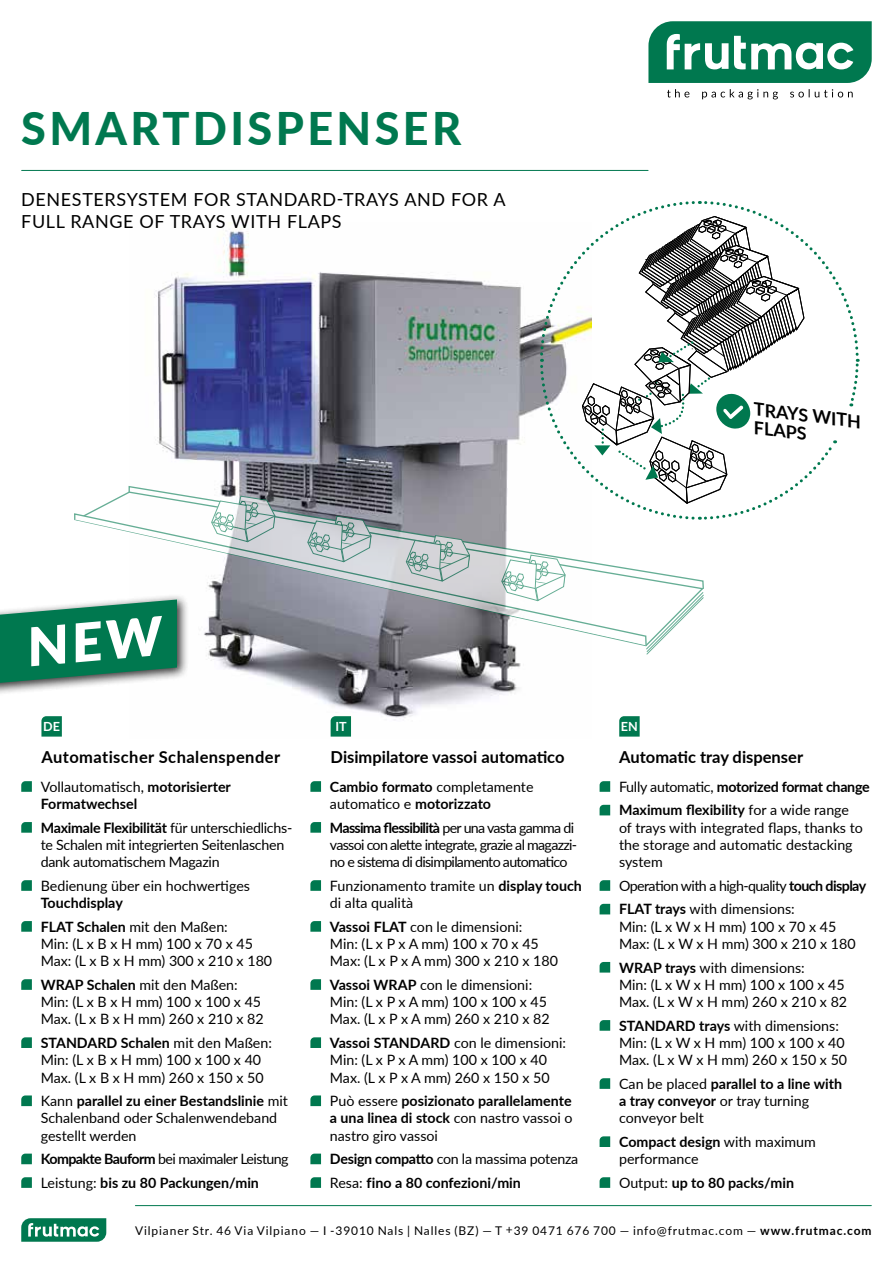
<style>
.page{position:relative;width:893px;height:1263px;background:#fff}
.page>*{position:absolute;margin:0;border:0;box-sizing:border-box;transform-origin:0 0}
.t1{font:800 45px "Lato";letter-spacing:.075em;color:#00784f}
.t2{font:18px/22.5px "Lato";letter-spacing:.035em;color:#000}
.t3{font:700 18px/18.1px "Lato";color:#000}
.t4{font:700 16.5px "Lato";color:#000}
.t5{font:700 16.5px "Lato";letter-spacing:.025em;color:#000}
.t6{font:14.25px/17.2px "Lato";color:#000}
.t7{font:700 14.25px/17.2px "Lato";color:#000}
.t8{font:14.25px/17.2px "Lato";letter-spacing:-.05em;color:#000}
.t9{font:14.25px/17.2px "Lato";letter-spacing:-.02em;color:#000}
.t10{font:700 14.25px/23.7px "Lato";letter-spacing:-.02em;color:#000}
.t11{font:14.25px/23.7px "Lato";letter-spacing:-.04em;color:#000}
.t12{font:700 12.6px "Lato";color:#fff}
.t13{font:12px "Lato";letter-spacing:.075em;color:#000}
.s1{font-weight:400}
.s2{font-weight:700}
</style>
<div class="page">
<img style="left:154px;top:222px;width:384px;height:515px">
<svg style="left:648px;top:21px;width:224px;height:62px"></svg>
<svg style="left:667px;top:89px;width:186px;height:10px"></svg>
<svg style="left:21px;top:1218px;width:85px;height:24px;background:#3a9777"></svg>
<hr style="left:22px;top:170px;width:626px;height:1px;background:#00784f">
<svg style="left:21px;top:781px;width:11px;height:11px"></svg>
<svg style="left:21px;top:822px;width:11px;height:11px"></svg>
<svg style="left:21px;top:880px;width:11px;height:11px"></svg>
<svg style="left:21px;top:921px;width:11px;height:11px"></svg>
<svg style="left:21px;top:979px;width:11px;height:11px"></svg>
<svg style="left:21px;top:1037px;width:11px;height:11px"></svg>
<svg style="left:21px;top:1095px;width:11px;height:11px"></svg>
<svg style="left:21px;top:1153px;width:11px;height:11px"></svg>
<svg style="left:21px;top:1177px;width:11px;height:11px"></svg>
<svg style="left:310px;top:781px;width:11px;height:11px"></svg>
<svg style="left:310px;top:822px;width:11px;height:11px"></svg>
<svg style="left:310px;top:880px;width:11px;height:11px"></svg>
<svg style="left:310px;top:921px;width:11px;height:11px"></svg>
<svg style="left:310px;top:979px;width:11px;height:11px"></svg>
<svg style="left:310px;top:1037px;width:11px;height:11px"></svg>
<svg style="left:310px;top:1095px;width:11px;height:11px"></svg>
<svg style="left:310px;top:1153px;width:11px;height:11px"></svg>
<svg style="left:310px;top:1177px;width:11px;height:11px"></svg>
<svg style="left:600px;top:781px;width:10px;height:11px"></svg>
<svg style="left:600px;top:805px;width:10px;height:10px"></svg>
<svg style="left:600px;top:880px;width:10px;height:11px"></svg>
<svg style="left:600px;top:904px;width:10px;height:10px"></svg>
<svg style="left:600px;top:962px;width:10px;height:10px"></svg>
<svg style="left:600px;top:1020px;width:10px;height:11px"></svg>
<svg style="left:600px;top:1078px;width:10px;height:11px"></svg>
<svg style="left:600px;top:1136px;width:10px;height:11px"></svg>
<svg style="left:600px;top:1177px;width:10px;height:11px"></svg>
<hr style="left:135px;top:1205px;width:736px;height:1px;background:#00784f">
<svg style="left:41px;top:716px;width:21px;height:21px"></svg>
<svg style="left:331px;top:716px;width:20px;height:21px"></svg>
<svg style="left:619px;top:716px;width:21px;height:21px"></svg>
<div style="left:0;top:594px;width:189px;height:102px;background:#000;opacity:.8"></div>
<svg style="left:0;top:599px;width:177px;height:84px"></svg>
<svg style="left:538px;top:201px;width:322px;height:319px"></svg>
<svg style="left:128px;top:485px;width:577px;height:5px"></svg>
<svg style="left:90px;top:490px;width:615px;height:101px"></svg>
<svg style="left:73px;top:512px;width:574px;height:135px"></svg>
<svg style="left:645px;top:591px;width:59px;height:63px"></svg>
<svg style="left:211px;top:495px;width:65px;height:48px"></svg>
<svg style="left:307px;top:515px;width:65px;height:48px;background:#afbebf"></svg>
<svg style="left:405px;top:535px;width:65px;height:47px;background:#b6c2c2"></svg>
<svg style="left:501px;top:554px;width:65px;height:47px"></svg>
<h1 class="t1" style="left:21px;top:95px;width:442px">SMARTDISPENSER</h1>
<p class="t2" style="left:21px;top:187px;width:486px">DENESTERSYSTEM FOR STANDARD-TRAYS AND FOR A<br>FULL RANGE OF TRAYS WITH FLAPS</p>
<p class="t3" style="left:756px;top:399px;width:109px;rotate:7deg">TRAYS WITH<br>FLAPS</p>
<p class="t12" style="left:43px;top:718px;width:18px">DE</p>
<p class="t12" style="left:335px;top:718px;width:13px">IT</p>
<p class="t12" style="left:621px;top:718px;width:18px">EN</p>
<p class="t5" style="left:41px;top:744px;width:240px">Automatischer Schalenspender</p>
<p class="t4" style="left:331px;top:744px;width:235px">Disimpilatore vassoi automatico</p>
<p class="t4" style="left:619px;top:744px;width:185px">Automatic tray dispenser</p>
<p class="t7" style="left:41px;top:777px;width:192px"><span class="s1">Vollautomatisch,</span> motorisierter<br>Formatwechsel</p>
<p class="t9" style="left:41px;top:818px;width:253px"><span class="s2">Maximale Flexibilität</span> für unterschiedlichs&shy;te Schalen mit integrierten Seitenlaschen dank automatischem Magazin</p>
<p class="t6" style="left:41px;top:876px;width:211px">Bedienung über ein hochwertiges</p>
<p class="t7" style="left:41px;top:890px;width:189px;line-height:23.5px">Touchdisplay<br>FLAT Schalen <span class="s1">mit den Maßen:</span></p>
<p class="t6" style="left:41px;top:934px;width:233px">Min:(LxBxHmm)100x70x45<br>Max: (L x B x H mm) 300 x 210 x 180</p>
<p class="t6" style="left:41px;top:975px;width:224px"><span class="s2">WRAP Schalen</span> mit den Maßen:<br>Min: (L x B x H mm) 100 x 100 x 45<br>Max. (L x B x H mm) 260 x 210 x 82</p>
<p class="t6" style="left:41px;top:1033px;width:233px"><span class="s2">STANDARD Schalen</span> mit den Maßen:<br>Min: (L x B x H mm) 100 x 100 x 40<br>Max. (L x B x H mm) 260 x 150 x 50</p>
<p class="t6" style="left:41px;top:1092px;width:249px">Kann <span class="s2">parallel zu einer Bestandslinie</span> mit<br>Schalenband oder Schalenwendeband gestellt werden</p>
<p class="t7" style="left:41px;top:1146px;width:249px;line-height:23.7px">Kompakte Bauform <span class="s1">bei maximaler Leistung<br>Leistung:</span> bis zu 80 Packungen/min</p>
<p class="t7" style="left:330px;top:777px;width:205px">Cambio formato <span class="s1">completamente automatico e</span> motorizzato</p>
<p class="t8" style="left:330px;top:818px;width:249px"><span class="s2">Massima flessibilità</span> per una vasta gamma di vassoi con alette integrate, grazie al magazzi&shy;no e sistema di disimpilamento automatico</p>
<p class="t6" style="left:330px;top:876px;width:254px">Funzionamento tramite un <span class="s2">display touch </span>di alta qualità</p>
<p class="t6" style="left:330px;top:917px;width:230px"><span class="s2">Vassoi FLAT</span> con le dimensioni:<br>Min:(LxPxAmm)100x70x45<br>Max: (L x P x A mm) 300 x 210 x 180</p>
<p class="t6" style="left:330px;top:975px;width:221px"><span class="s2">Vassoi WRAP</span> con le dimensioni:<br>Min: (L x P x A mm) 100 x 100 x 45<br>Max. (L x P x A mm) 260 x 210 x 82</p>
<p class="t6" style="left:330px;top:1033px;width:238px"><span class="s2">Vassoi STANDARD</span> con le dimensioni:<br>Min: (L x P x A mm) 100 x 100 x 40<br>Max. (L x P x A mm) 260 x 150 x 50</p>
<p class="t6" style="left:330px;top:1092px;width:244px;text-align:justify">Può essere <span class="s2">posizionato parallelamente a una linea di stock</span> con nastro vassoi o nastro giro vassoi</p>
<p class="t7" style="left:330px;top:1146px;width:250px;line-height:23.7px">Design compatto <span class="s1">con la massima potenza<br>Resa:</span> fino a 80 confezioni/min</p>
<p class="t10" style="left:619px;top:774px;width:252px"><span class="s1">Fully automatic,</span> motorized format change<br>Maximum flexibility <span class="s1">for a wide range</span></p>
<p class="t6" style="left:619px;top:818px;width:245px">of trays with integrated flaps, thanks to the storage and automatic destacking system</p>
<p class="t11" style="left:619px;top:873px;width:249px">Operation with a high-quality <span class="s2">touch display<br>FLAT trays</span> with dimensions:</p>
<p class="t6" style="left:619px;top:917px;width:238px">Min:(LxWxHmm)100x70x45<br>Max: (L x W x H mm) 300 x 210 x 180</p>
<p class="t6" style="left:619px;top:958px;width:230px"><span class="s2">WRAP trays</span> with dimensions:<br>Min: (L x W x H mm) 100 x 100 x 45<br>Max. (L x W x H mm) 260 x 210 x 82</p>
<p class="t6" style="left:619px;top:1016px;width:230px"><span class="s2">STANDARD trays</span> with dimensions:<br>Min: (L x W x H mm) 100 x 100 x 40<br>Max. (L x W x H mm) 260 x 150 x 50</p>
<p class="t6" style="left:619px;top:1074px;width:224px">Can be placed <span class="s2">parallel to a line with a tray conveyor</span> or tray turning conveyor belt</p>
<p class="t6" style="left:619px;top:1132px;width:198px"><span class="s2">Compact design</span> with maximum performance</p>
<p class="t7" style="left:619px;top:1173px;width:176px"><span class="s1">Output:</span> up to 80 packs/min</p>
<p class="t13" style="left:135px;top:1222px;width:738px">Vilpianer Str. 46 Via Vilpiano — I -39010 Nals | Nalles (BZ) — T +39 0471 676 700 — info@frutmac.com — <span class="s2">www.frutmac.com</span></p>
</div>
